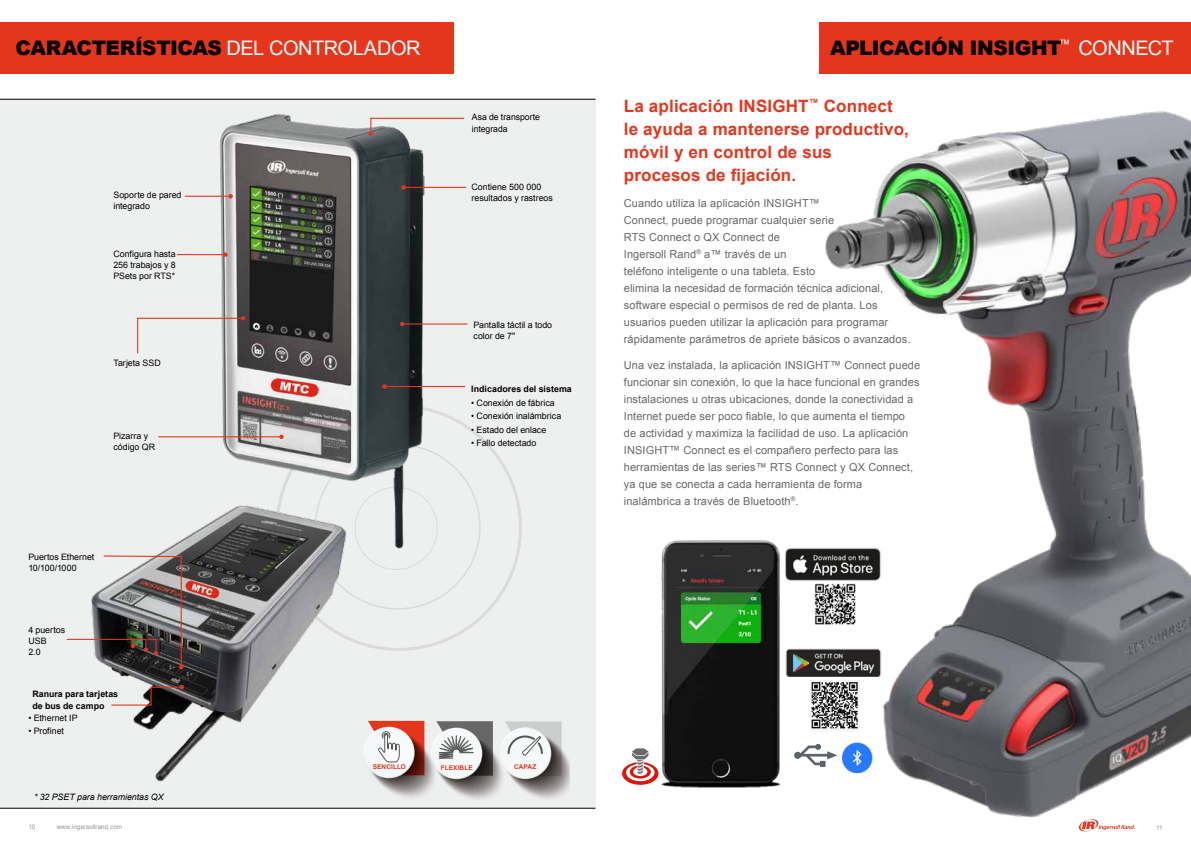
<style>
.page{position:relative;width:1191px;height:842px;background:#fff}
.page>*{position:absolute;margin:0;border:0;box-sizing:border-box;transform-origin:0 0}
.t1{font:900 20px "Arial";letter-spacing:-.025em;color:#000}
.t2{font:700 17px/23px "Arial";letter-spacing:.01em;color:#e3361d}
.t3{font:11px/17px "Arial";letter-spacing:.01em;color:#676767}
.t4{font:8.8px/11px "Arial";color:#000}
.t5{font:700 8.8px/12.2px "Arial";letter-spacing:.005em;color:#000}
.t6{font:italic 8.8px "Arial";letter-spacing:-.005em;color:#000}
.t7{font:700 6.5px "Arial";letter-spacing:.01em;color:#e3361d}
.t8{font:6.4px "Arial";color:#969696}
.s1{font-weight:400;color:#fff}
</style>
<div class="page">
<img style="left:818px;top:111px;width:373px;height:707px">
<div style="left:0;top:99px;width:595px;height:709px;background:#eeefef"></div>
<svg style="left:365px;top:721px;width:204px;height:78px"></svg>
<svg style="left:794px;top:744px;width:43px;height:23px"></svg>
<img style="left:841px;top:741px;width:32px;height:31px">
<img style="left:786px;top:647px;width:98px;height:30px">
<img style="left:786px;top:546px;width:98px;height:35px">
<img style="left:815px;top:581px;width:42px;height:46px">
<img style="left:810px;top:680px;width:49px;height:53px">
<hr style="left:0;top:99px;width:595px;height:1px;background:#000">
<img style="left:212px;top:98px;width:266px;height:454px">
<hr style="left:402px;top:323px;width:65px;height:2px;background:#e3361d">
<svg style="left:400px;top:322px;width:4px;height:4px"></svg>
<hr style="left:384px;top:386px;width:81px;height:1px;background:#e3361d">
<svg style="left:382px;top:384px;width:5px;height:5px"></svg>
<hr style="left:185px;top:196px;width:46px;height:1px;background:#e3361d">
<svg style="left:228px;top:194px;width:5px;height:4px"></svg>
<hr style="left:177px;top:254px;width:48px;height:1px;background:#e3361d">
<svg style="left:223px;top:252px;width:5px;height:5px"></svg>
<hr style="left:158px;top:436px;width:123px;height:1px;background:#e3361d">
<svg style="left:279px;top:435px;width:5px;height:4px"></svg>
<hr style="left:403px;top:187px;width:63px;height:1px;background:#e3361d">
<svg style="left:401px;top:185px;width:5px;height:5px"></svg>
<svg style="left:369px;top:117px;width:96px;height:19px"></svg>
<svg style="left:137px;top:316px;width:108px;height:38px"></svg>
<img style="left:111px;top:497px;width:239px;height:285px">
<svg style="left:66px;top:555px;width:117px;height:114px"></svg>
<svg style="left:111px;top:685px;width:73px;height:21px"></svg>
<svg style="left:622px;top:748px;width:18px;height:37px"></svg>
<div style="left:0;top:23px;width:454px;height:51px;background:#e3361d"></div>
<div style="left:819px;top:23px;width:372px;height:51px;background:#e3361d"></div>
<img style="left:640px;top:540px;width:146px;height:248px">
<hr style="left:0;top:808px;width:595px;height:1px;background:#000">
<svg style="left:1078px;top:819px;width:57px;height:13px"></svg>
<h1 class="t1" style="left:15px;top:33px;width:407px">CARACTERÍSTICAS <span class="s1">DEL CONTROLADOR</span></h1>
<h1 class="t1" style="left:830px;top:33px;width:345px">APLICACIÓN INSIGHT<sup>™</sup> <span class="s1">CONNECT</span></h1>
<p class="t4" style="left:113px;top:190px;width:70px">Soporte de pared integrado</p>
<p class="t4" style="left:113px;top:248px;width:64px;text-align:justify">Configura hasta 256 trabajos y 8<br>PSets por RTS*</p>
<p class="t4" style="left:113px;top:358px;width:49px">Tarjeta SSD</p>
<p class="t4" style="left:113px;top:430px;width:43px">Pizarra y código QR</p>
<p class="t4" style="left:28px;top:551px;width:68px">Puertos Ethernet<br>10/100/1000</p>
<p class="t4" style="left:28px;top:624px;width:38px">4 puertos<br>USB<br>2.0</p>
<p class="t5" style="left:32px;top:688px;width:87px">Ranura para tarjetas de bus de campo</p>
<p class="t4" style="left:28px;top:712px;width:51px">• Ethernet IP</p>
<p class="t4" style="left:28px;top:725px;width:37px">• Profinet</p>
<p class="t4" style="left:472px;top:112px;width:70px">Asa de transporte integrada</p>
<p class="t4" style="left:471px;top:181px;width:83px">Contiene 500 000 resultados y rastreos</p>
<p class="t4" style="left:473px;top:320px;width:80px">Pantalla táctil a todo color de 7"</p>
<p class="t5" style="left:471px;top:383px;width:102px">Indicadores del sistema</p>
<p class="t4" style="left:471px;top:397px;width:85px">• Conexión de fábrica</p>
<p class="t4" style="left:471px;top:411px;width:92px">• Conexión inalámbrica</p>
<p class="t4" style="left:471px;top:425px;width:77px">• Estado del enlace</p>
<p class="t4" style="left:471px;top:438px;width:67px">• Fallo detectado</p>
<h2 class="t2" style="left:624px;top:95px;width:287px">La aplicación INSIGHT<sup>™</sup> Connect le ayuda a mantenerse productivo, móvil y en control de sus procesos de fijación.</h2>
<p class="t3" style="left:624px;top:194px;width:288px">Cuando utiliza la aplicación INSIGHT™<br>Connect, puede programar cualquier serie<br>RTS Connect o QX Connect de<br>Ingersoll Rand<sup>®</sup> a™ través de un<br>teléfono inteligente o una tableta. Esto<br>elimina la necesidad de formación técnica adicional, software especial o permisos de red de planta. Los usuarios pueden utilizar la aplicación para programar rápidamente parámetros de apriete básicos o avanzados.</p>
<p class="t3" style="left:624px;top:356px;width:298px">Una vez instalada, la aplicación INSIGHT™ Connect puede funcionar sin conexión, lo que la hace funcional en grandes instalaciones u otras ubicaciones, donde la conectividad a Internet puede ser poco fiable, lo que aumenta el tiempo<br>de actividad y maximiza la facilidad de uso. La aplicación INSIGHT™ Connect es el compañero perfecto para las herramientas de las series™ RTS Connect y QX Connect, ya que se conecta a cada herramienta de forma inalámbrica a través de Bluetooth<sup>®</sup>.</p>
<p class="t7" style="left:373px;top:763px;width:35px">SENCILLO</p>
<p class="t7" style="left:441px;top:763px;width:34px">FLEXIBLE</p>
<p class="t7" style="left:514px;top:762px;width:24px">CAPAZ</p>
<p class="t6" style="left:34px;top:791px;width:131px">* 32 PSET para herramientas QX</p>
<p class="t8" style="left:28px;top:823px;width:9px">10</p>
<p class="t8" style="left:57px;top:823px;width:67px">www.ingersollrand.com</p>
<p class="t8" style="left:1156px;top:823px;width:8px">11</p>
</div>
